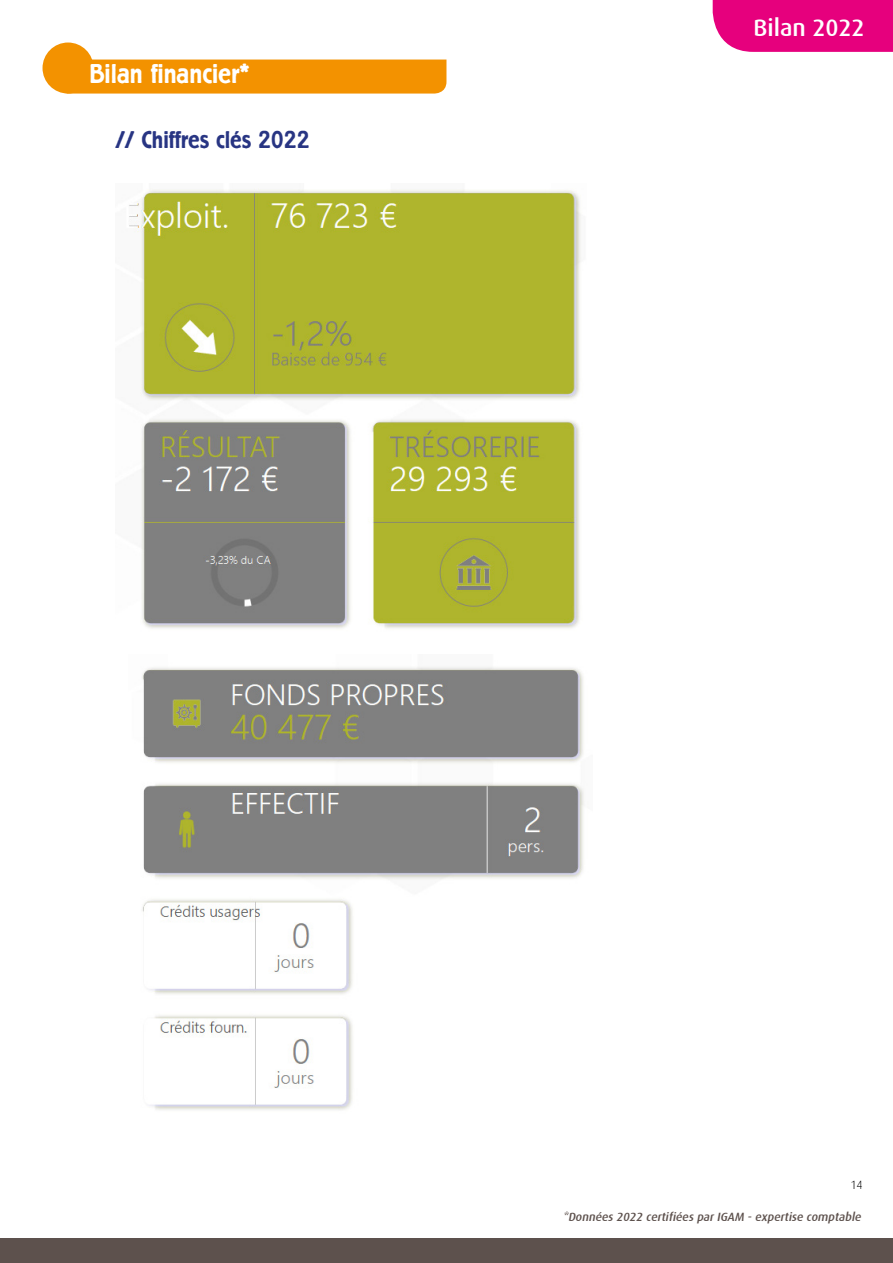
<style>
.page{position:relative;width:893px;height:1263px;background:#fff}
.page>*{position:absolute;margin:0;border:0;box-sizing:border-box;transform-origin:0 0}
.t1{font:500 27px "Berliner Grotesk";color:#fff}
.t2{font:500 24px "Berliner Grotesk";color:#283583}
.t3{font:500 24px "Dax";color:#fff}
.t4{font:italic 500 12px "Dax";color:#5d514d}
.t5{font:300 12px "Dax";color:#000}
</style>
<div class="page">
<div style="left:0;top:1238px;width:893px;height:25px;background:#5d514d"></div>
<div style="left:43px;top:43px;width:51px;height:51px;background:#f39200;border-radius:50%"></div>
<div style="left:67px;top:60px;width:379px;height:34px;background:#f39200"></div>
<div style="left:713px;top:0;width:180px;height:52px;background:#e6007d"></div>
<img style="left:129px;top:188px;width:452px;height:441px">
<img style="left:142px;top:667px;width:442px;height:443px">
<h1 class="t1" style="left:89px;top:60px;width:162px">Bilan financier*</h1>
<h2 class="t2" style="left:115px;top:126px;width:195px">// Chiffres clés 2022</h2>
<h2 class="t3" style="left:753px;top:14px;width:113px">Bilan 2022</h2>
<p class="t5" style="left:850px;top:1178px;width:14px">14</p>
<p class="t4" style="left:563px;top:1210px;width:302px">*Données 2022 certifiées par IGAM - expertise comptable</p>
</div>
